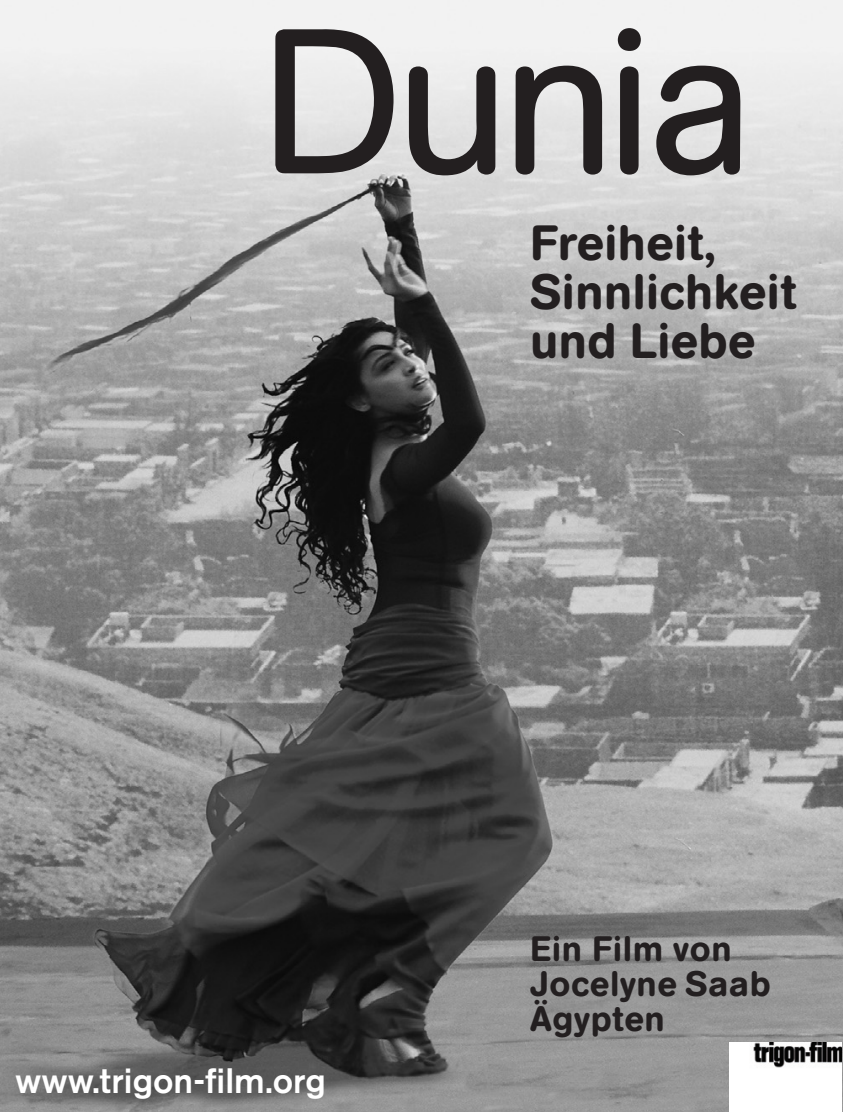
<style>
.page{position:relative;width:844px;height:1112px;background:#fff}
.page>*{position:absolute;margin:0;border:0;box-sizing:border-box;transform-origin:0 0}
.t1{font:203.7px "AG Buch Rounded BQ";letter-spacing:-.04em;color:#231f20}
.t2{font:500 49px/49px "AG Buch Rounded BQ";letter-spacing:.025em;color:#231f20}
.t3{font:500 35px/35px "AG Buch Rounded BQ";letter-spacing:.035em;color:#231f20}
.t4{font:500 35px "Akzidenz Grotesk BQ";color:#fff}
</style>
<div class="page">
<img style="left:0;top:1px;width:842px;height:1110px">
<img style="left:729px;top:1041px;width:112px;height:70px">
<h1 class="t1" style="left:259px;top:22px;width:496px">Dunia</h1>
<h2 class="t2" style="left:530px;top:221px;width:267px">Freiheit,<br>Sinnlichkeit und Liebe</h2>
<p class="t4" style="left:15px;top:1068px;width:312px">www.trigon-film.org</p>
<p class="t3" style="left:530px;top:933px;width:241px">Ein Film von<br>Jocelyne Saab<br>Ägypten</p>
</div>
